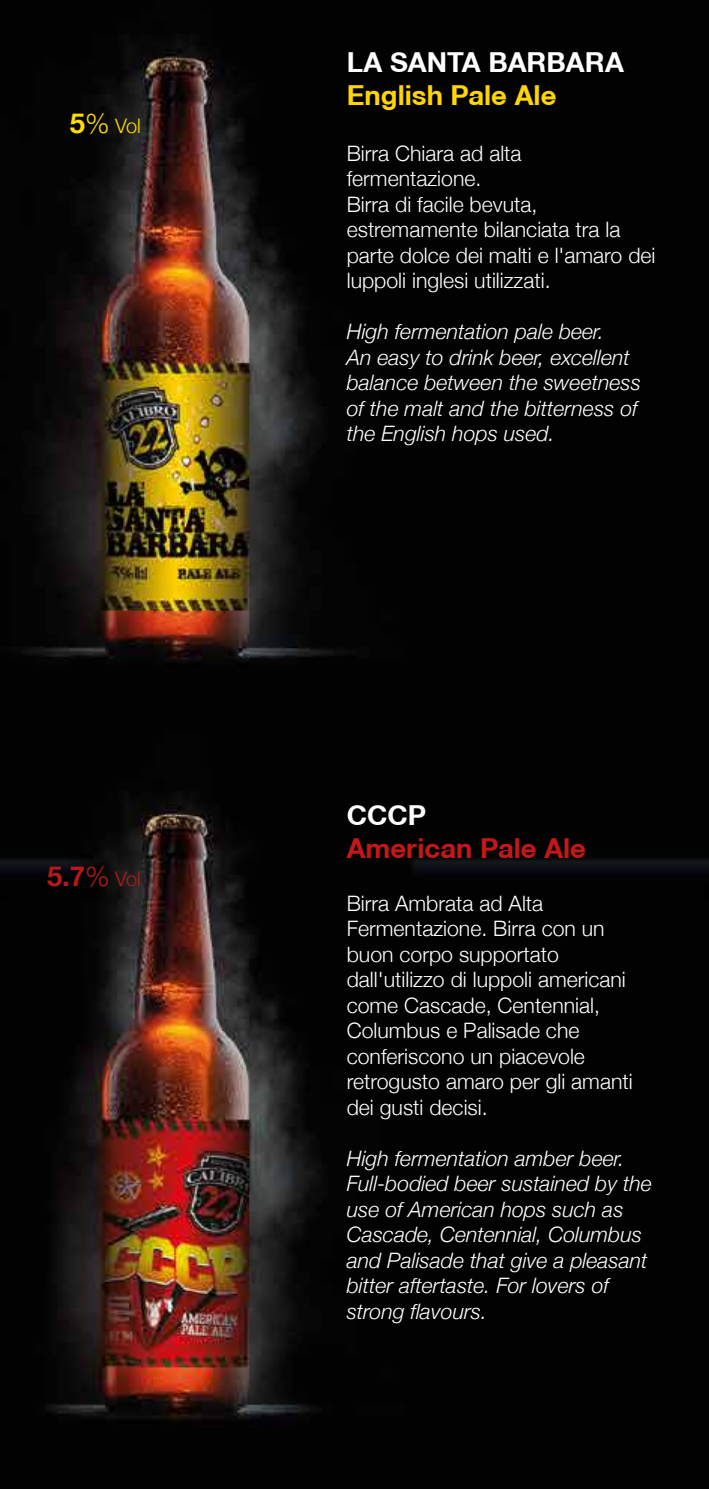
<style>
.page{position:relative;width:709px;height:1489px;background:#fff}
.page>*{position:absolute;margin:0;border:0;box-sizing:border-box;transform-origin:0 0}
.t1{font:700 27.5px "Helvetica Neue CE";color:#fff}
.t2{font:700 27.5px "Helvetica Neue CE";color:#c5171a}
.t3{font:700 27.5px "Helvetica Neue CE";color:#ffd600}
.t4{font:700 27.5px "Helvetica Neue";color:#b5191a}
.t5{font:300 21.25px/25.5px "Helvetica Neue";color:#fff}
.t6{font:italic 300 21.25px/25.5px "Helvetica Neue";color:#fff}
.t7{font:300 20px "Helvetica Neue";color:#ffde00}
.s1{font-weight:700;font-size:27.5px}
.s2{font-size:27.5px}
.s3{font-weight:300}
.s4{font-weight:300;font-size:20px}
</style>
<div class="page">
<img style="left:0;top:0;width:709px;height:1488px">
<p class="t7" style="left:70px;top:110px;width:72px"><span class="s1">5</span><span class="s2">%</span> Vol</p>
<p class="t4" style="left:47px;top:854px;width:95px">5.7<span class="s3">%</span> <span class="s4">Vol</span></p>
<p class="t1" style="left:347px;top:45px;width:279px">LA SANTA BARBARA</p>
<p class="t3" style="left:347px;top:78px;width:211px">English Pale Ale</p>
<p class="t5" style="left:347px;top:139px;width:310px">Birra Chiara ad alta fermentazione.<br>Birra di facile bevuta, estremamente bilanciata tra la parte dolce dei malti e l'amaro dei luppoli inglesi utilizzati.</p>
<p class="t6" style="left:347px;top:317px;width:296px">High fermentation pale beer.<br>An easy to drink beer, excellent balance between the sweetness of the malt and the bitterness of the English hops used.</p>
<p class="t1" style="left:347px;top:798px;width:81px">CCCP</p>
<p class="t2" style="left:347px;top:831px;width:241px">American Pale Ale</p>
<p class="t5" style="left:347px;top:888px;width:287px">Birra Ambrata ad Alta<br>Fermentazione. Birra con un buon corpo supportato dall'utilizzo di luppoli americani come Cascade, Centennial,<br>Columbus e Palisade che conferiscono un piacevole retrogusto amaro per gli amanti dei gusti decisi.</p>
<p class="t6" style="left:347px;top:1144px;width:307px">High fermentation amber beer.<br>Full-bodied beer sustained by the use of American hops such as<br>Cascade, Centennial, Columbus and Palisade that give a pleasant bitter aftertaste. For lovers of strong flavours.</p>
</div>
